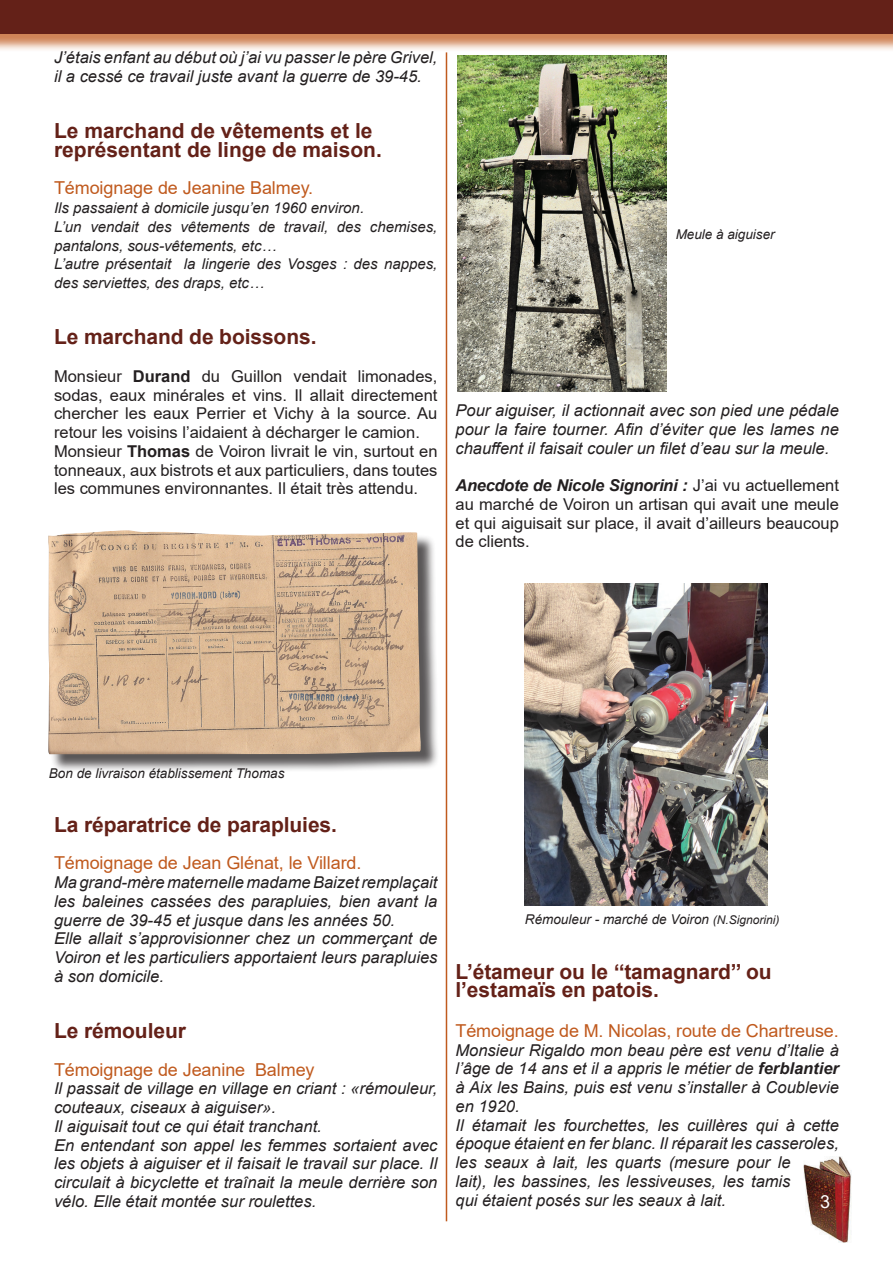
<style>
.page{position:relative;width:893px;height:1263px;background:#fff}
.page>*{position:absolute;margin:0;border:0;box-sizing:border-box;transform-origin:0 0}
.t1{font:700 20.85px/18.8px "Arial";letter-spacing:-.005em;color:#642118}
.t2{font:18px "Arial";color:#fff}
.t3{font:17.85px "Arial";letter-spacing:-.005em;color:#c05a1e}
.t4{font:italic 16.35px/18.8px "Arial";color:#231f20;text-align:justify}
.t5{font:16.35px/18.8px "Arial";color:#231f20;text-align:justify}
.t6{font:italic 14.85px/18.8px "Arial";color:#231f20}
.t7{font:italic 13.5px "Arial";color:#231f20}
.s1{font-weight:700}
.s2{font-weight:700;font-style:italic}
.s3{font-size:12px}
</style>
<div class="page">
<div style="left:0;top:0;width:893px;height:52px;background:#c05a1e;opacity:.75"></div>
<div style="left:0;top:0;width:893px;height:33px;background:#642118"></div>
<hr style="left:446px;top:52px;width:1px;height:1169px;background:#c05a1e">
<img style="left:803px;top:1156px;width:49px;height:87px">
<div style="left:51px;top:533px;width:389px;height:239px;background:#231f20;opacity:.75"></div>
<img style="left:48px;top:530px;width:373px;height:224px">
<img style="left:457px;top:55px;width:210px;height:336px">
<img style="left:525px;top:584px;width:242px;height:322px">
<p class="t4" style="left:54px;top:48px;width:385px">J’étais enfant au début où j’ai vu passer le père Grivel, il a cessé ce travail juste avant la guerre de 39-45.</p>
<p class="t1" style="left:54px;top:122px;width:329px">Le marchand de vêtements et le représentant de linge de maison.</p>
<p class="t3" style="left:54px;top:176px;width:261px">Témoignage de Jeanine Balmey.</p>
<p class="t6" style="left:54px;top:199px;width:312px">Ils passaient à domicile jusqu’en 1960 environ.</p>
<p class="t6" style="left:54px;top:217px;width:385px">L’un vendait des vêtements de travail, des chemises, pantalons, sous-vêtements, etc…</p>
<p class="t6" style="left:54px;top:255px;width:385px">L’autre présentait la lingerie des Vosges : des nappes, des serviettes, des draps, etc…</p>
<p class="t1" style="left:54px;top:328px;width:264px">Le marchand de boissons.</p>
<p class="t5" style="left:54px;top:367px;width:385px">Monsieur <span class="s1">Durand</span> du Guillon vendait limonades, sodas, eaux minérales et vins. Il allait directement chercher les eaux Perrier et Vichy à la source. Au retour les voisins l’aidaient à décharger le camion.</p>
<p class="t5" style="left:54px;top:442px;width:385px">Monsieur <span class="s1">Thomas</span> de Voiron livrait le vin, surtout en tonneaux, aux bistrots et aux particuliers, dans toutes les communes environnantes. Il était très attendu.</p>
<p class="t7" style="left:676px;top:226px;width:101px">Meule à aiguiser</p>
<p class="t4" style="left:455px;top:401px;width:385px">Pour aiguiser, il actionnait avec son pied une pédale pour la faire tourner. Afin d’éviter que les lames ne chauffent il faisait couler un filet d’eau sur la meule.</p>
<p class="t5" style="left:455px;top:476px;width:385px"><span class="s2">Anecdote de Nicole Signorini :</span> J’ai vu actuellement au marché de Voiron un artisan qui avait une meule et qui aiguisait sur place, il avait d’ailleurs beaucoup de clients.</p>
<p class="t7" style="left:49px;top:765px;width:237px">Bon de livraison établissement Thomas</p>
<p class="t1" style="left:54px;top:815px;width:285px">La réparatrice de parapluies.</p>
<p class="t3" style="left:54px;top:851px;width:309px">Témoignage de Jean Glénat, le Villard.</p>
<p class="t4" style="left:54px;top:873px;width:385px">Ma grand-mère maternelle madame Baizet remplaçait les baleines cassées des parapluies, bien avant la guerre de 39-45 et jusque dans les années 50.</p>
<p class="t4" style="left:54px;top:929px;width:385px">Elle allait s’approvisionner chez un commerçant de Voiron et les particuliers apportaient leurs parapluies à son domicile.</p>
<p class="t1" style="left:54px;top:1022px;width:133px">Le rémouleur</p>
<p class="t3" style="left:54px;top:1057px;width:262px">Témoignage de Jeanine Balmey</p>
<p class="t4" style="left:54px;top:1079px;width:385px">Il passait de village en village en criant : «rémouleur, couteaux, ciseaux à aiguiser».</p>
<p class="t4" style="left:54px;top:1117px;width:269px">Il aiguisait tout ce qui était tranchant.</p>
<p class="t4" style="left:54px;top:1136px;width:385px">En entendant son appel les femmes sortaient avec les objets à aiguiser et il faisait le travail sur place. Il circulait à bicyclette et traînait la meule derrière son vélo. Elle était montée sur roulettes.</p>
<p class="t7" style="left:525px;top:911px;width:256px">Rémouleur - marché de Voiron <span class="s3">(N.Signorini)</span></p>
<p class="t1" style="left:455px;top:962px;width:318px">L’étameur ou le ‘‘tamagnard’’ ou l’estamaïs en patois.</p>
<p class="t3" style="left:455px;top:1018px;width:385px">Témoignage de M. Nicolas, route de Chartreuse.</p>
<p class="t4" style="left:455px;top:1041px;width:385px">Monsieur Rigaldo mon beau père est venu d’Italie à l’âge de 14 ans et il a appris le métier de <span class="s1">ferblantier </span>à Aix les Bains, puis est venu s’installer à Coublevie en 1920.</p>
<p class="t4" style="left:455px;top:1116px;width:385px;text-align:left">Il étamait les fourchettes, les cuillères qui à cette époque étaient en fer blanc. Il réparait les casseroles, les seaux à lait, les quarts (mesure pour le<br>lait), les bassines, les lessiveuses, les tamis<br>qui étaient posés sur les seaux à lait.</p>
<p class="t2" style="left:820px;top:1189px;width:12px">3</p>
</div>
